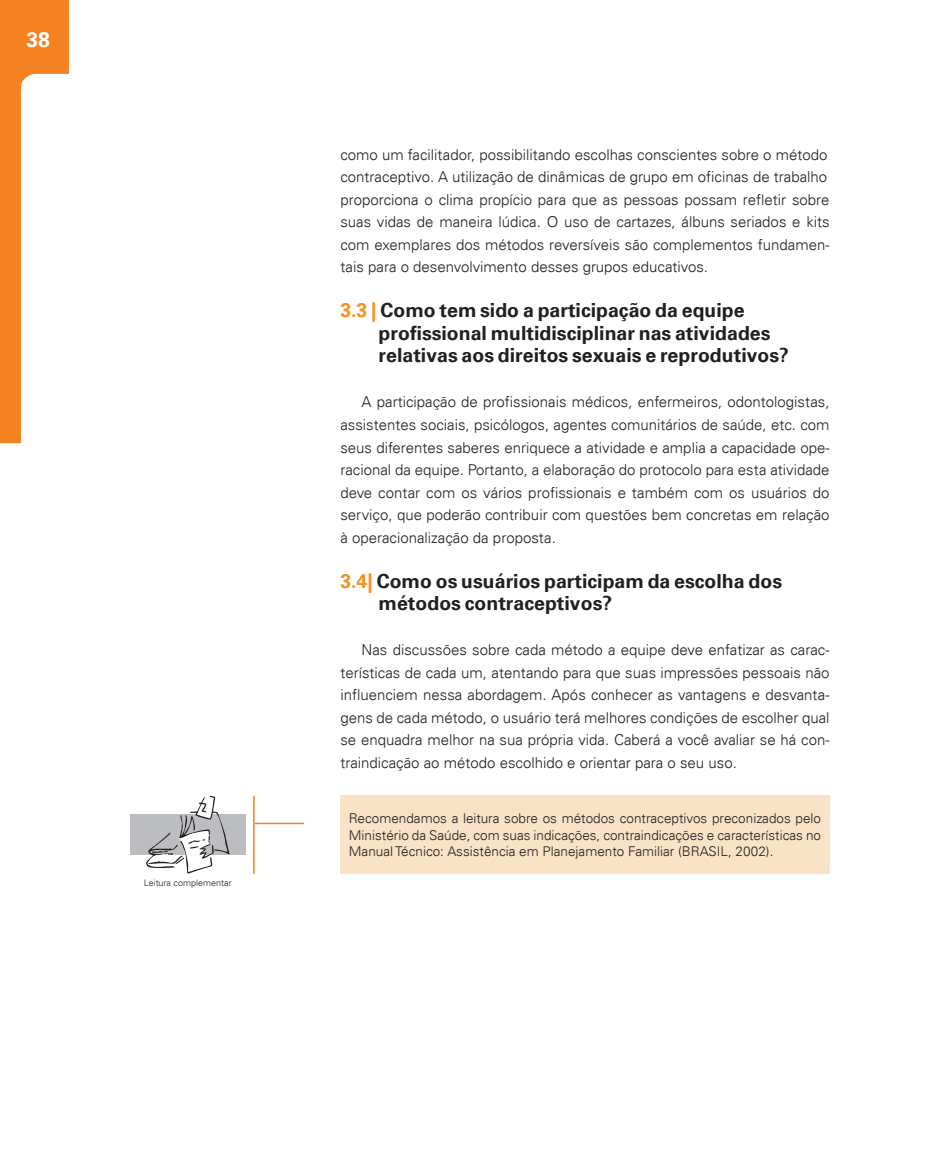
<style>
.page{position:relative;width:936px;height:1149px;background:#fff}
.page>*{position:absolute;margin:0;border:0;box-sizing:border-box;transform-origin:0 0}
.t1{font:700 21px "Univers LT";color:#fff}
.t2{font:700 19.5px/22.5px "Univers";color:#231f20}
.t3{font:300 15px/22.5px "Univers LT";color:#231f20;text-align:justify}
.t4{font:300 13.5px/16.5px "Univers LT";color:#231f20;text-align:justify}
.t5{font:300 9px "Univers LT";color:#231f20}
.s1{color:#f6911e}
</style>
<div class="page">
<svg style="left:0;top:0;width:69px;height:443px"></svg>
<div style="left:340px;top:795px;width:489px;height:78px;background:#f9e2c5"></div>
<hr style="left:253px;top:795px;width:1px;height:78px;background:#f58220">
<hr style="left:254px;top:822px;width:50px;height:2px;background:#f58220">
<div style="left:130px;top:814px;width:115px;height:40px;background:#bcbdc0"></div>
<svg style="left:146px;top:796px;width:83px;height:77px"></svg>
<h1 class="t1" style="left:27px;top:28px;width:25px">38</h1>
<p class="t5" style="left:144px;top:877px;width:89px">Leitura complementar</p>
<p class="t3" style="left:340px;top:143px;width:491px;text-align:left">como um facilitador, possibilitando escolhas conscientes sobre o método contraceptivo. A utilização de dinâmicas de grupo em oficinas de trabalho proporciona o clima propício para que as pessoas possam refletir sobre suas vidas de maneira lúdica. O uso de cartazes, álbuns seriados e kits com exemplares dos métodos reversíveis são complementos fundamen&shy;tais para o desenvolvimento desses grupos educativos.</p>
<h2 class="t2" style="left:378px;top:300px;width:412px;text-indent:-38px"><span class="s1">3.3 |</span> Como tem sido a participação da equipe profissional multidisciplinar nas atividades relativas aos direitos sexuais e reprodutivos?</h2>
<p class="t3" style="left:340px;top:391px;width:490px;text-indent:21px">A participação de profissionais médicos, enfermeiros, odontologistas, assistentes sociais, psicólogos, agentes comunitários de saúde, etc. com seus diferentes saberes enriquece a atividade e amplia a capacidade ope&shy;racional da equipe. Portanto, a elaboração do protocolo para esta atividade deve contar com os vários profissionais e também com os usuários do serviço, que poderão contribuir com questões bem concretas em relação à operacionalização da proposta.</p>
<h2 class="t2" style="left:378px;top:570px;width:405px;text-indent:-38px"><span class="s1">3.4|</span> Como os usuários participam da escolha dos métodos contraceptivos?</h2>
<p class="t3" style="left:340px;top:638px;width:490px;text-indent:21px">Nas discussões sobre cada método a equipe deve enfatizar as carac&shy;terísticas de cada um, atentando para que suas impressões pessoais não influenciem nessa abordagem. Após conhecer as vantagens e desvanta&shy;gens de cada método, o usuário terá melhores condições de escolher qual se enquadra melhor na sua própria vida. Caberá a você avaliar se há con&shy;traindicação ao método escolhido e orientar para o seu uso.</p>
<p class="t4" style="left:349px;top:809px;width:473px">Recomendamos a leitura sobre os métodos contraceptivos preconizados pelo Ministério da Saúde, com suas indicações, contraindicações e características no Manual Técnico: Assistência em Planejamento Familiar (BRASIL, 2002).</p>
</div>
